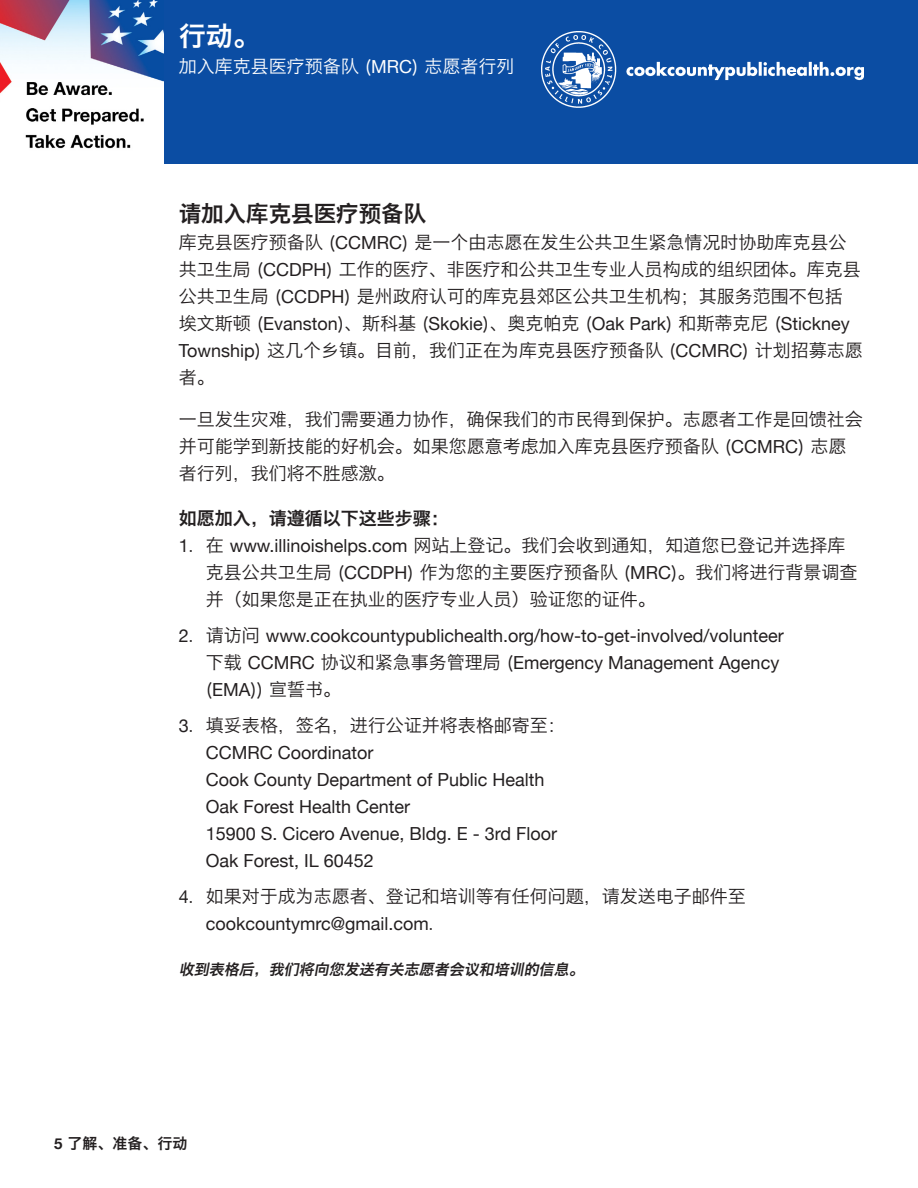
<style>
.page{position:relative;width:918px;height:1188px;background:#fff}
.page>*{position:absolute;margin:0;border:0;box-sizing:border-box;transform-origin:0 0}
.TOC_body_copy_main{font:27px "Hiragino Sans GB W6";color:#fff}
.t1{font:22.5px "Hiragino Sans GB W6";color:#231f20}
.t2{font:18px/27px "Hiragino Sans GB W3";color:#231f20}
.t3{font:18px/27px "Helvetica Neue";color:#231f20}
.TOC_body_copy_sub{font:18px "Hiragino Sans GB W3";color:#fff}
.t4{font:18px "Hiragino Sans GB W6";color:#231f20}
.t5{font:italic 15px "Hiragino Sans GB W6";color:#231f20}
.t6{font:15px "Hiragino Sans GB W6";color:#231f20}
.s1{font-family:"Helvetica Neue"}
.s2{font-family:"Hiragino Sans GB W3"}
.s3{font-family:"Helvetica Neue";font-weight:700}
</style>
<div class="page">
<div style="left:0;top:0;width:918px;height:163px;background:#0b4da3"></div>
<img style="left:0;top:0;width:163px;height:163px">
<img style="left:542px;top:32px;width:322px;height:75px">
<p class="TOC_body_copy_main" style="left:179px;top:18px;width:82px">行动。</p>
<p class="TOC_body_copy_sub" style="left:179px;top:55px;width:337px">加入库克县医疗预备队 (<span class="s1">MRC</span>) 志愿者行列</p>
<p class="t1" style="left:179px;top:198px;width:249px">请加入库克县医疗预备队</p>
<p class="t2" style="left:179px;top:228px;width:686px">库克县医疗预备队 (<span class="s1">CCMRC</span>) 是一个由志愿在发生公共卫生紧急情况时协助库克县公共卫生局 (<span class="s1">CCDPH</span>) 工作的医疗、非医疗和公共卫生专业人员构成的组织团体。库克县公共卫生局 (<span class="s1">CCDPH</span>) 是州政府认可的库克县郊区公共卫生机构；其服务范围不包括埃文斯顿 (<span class="s1">Evanston</span>)、斯科基 (<span class="s1">Skokie</span>)、奥克帕克 (<span class="s1">Oak Park</span>) 和斯蒂克尼 (<span class="s1">Stickney Township</span>) 这几个乡镇。目前，我们正在为库克县医疗预备队 (<span class="s1">CCMRC</span>) 计划招募志愿者。</p>
<p class="t2" style="left:179px;top:405px;width:686px">一旦发生灾难，我们需要通力协作，确保我们的市民得到保护。志愿者工作是回馈社会并可能学到新技能的好机会。如果您愿意考虑加入库克县医疗预备队 (<span class="s1">CCMRC</span>) 志愿者行列，我们将不胜感激。</p>
<p class="t4" style="left:179px;top:506px;width:271px">如愿加入，请遵循以下这些步骤：</p>
<p class="t2" style="left:206px;top:531px;width:653px;text-indent:-27px"><span class="s1">1</span>. 在 <span class="s1">www.illinoishelps.com</span> 网站上登记。我们会收到通知，知道您已登记并选择库克县公共卫生局 (<span class="s1">CCDPH</span>) 作为您的主要医疗预备队 (<span class="s1">MRC</span>)。我们将进行背景调查并（如果您是正在执业的医疗专业人员）验证您的证件。</p>
<p class="t3" style="left:179px;top:623px;width:607px">2<span class="s2">. 请访问</span> www.cookcountypublichealth.org/how-to-get-involved/volunteer</p>
<p class="t3" style="left:206px;top:650px;width:575px"><span class="s2">下载</span> CCMRC <span class="s2">协议和紧急事务管理局 (</span>Emergency Management Agency <span class="s2">(</span>EMA<span class="s2">)) 宣誓书。</span></p>
<p class="t2" style="left:179px;top:711px;width:388px"><span class="s1">3</span>. 填妥表格，签名，进行公证并将表格邮寄至：</p>
<p class="t3" style="left:206px;top:740px;width:169px">CCMRC Coordinator</p>
<p class="t3" style="left:206px;top:767px;width:340px">Cook County Department of Public Health</p>
<p class="t3" style="left:206px;top:794px;width:206px">Oak Forest Health Center</p>
<p class="t3" style="left:206px;top:821px;width:353px">15900 S. Cicero Avenue, Bldg. E - 3rd Floor</p>
<p class="t3" style="left:206px;top:848px;width:170px">Oak Forest, IL 60452</p>
<p class="t2" style="left:179px;top:882px;width:568px"><span class="s1">4</span>. 如果对于成为志愿者、登记和培训等有任何问题，请发送电子邮件至</p>
<p class="t3" style="left:206px;top:911px;width:229px">cookcountymrc@gmail.com<span class="s2">.</span></p>
<p class="t5" style="left:179px;top:959px;width:410px">收到表格后，我们将向您发送有关志愿者会议和培训的信息。</p>
<p class="t6" style="left:54px;top:1133px;width:135px"><span class="s3">5</span> 了解、准备、行动</p>
</div>
